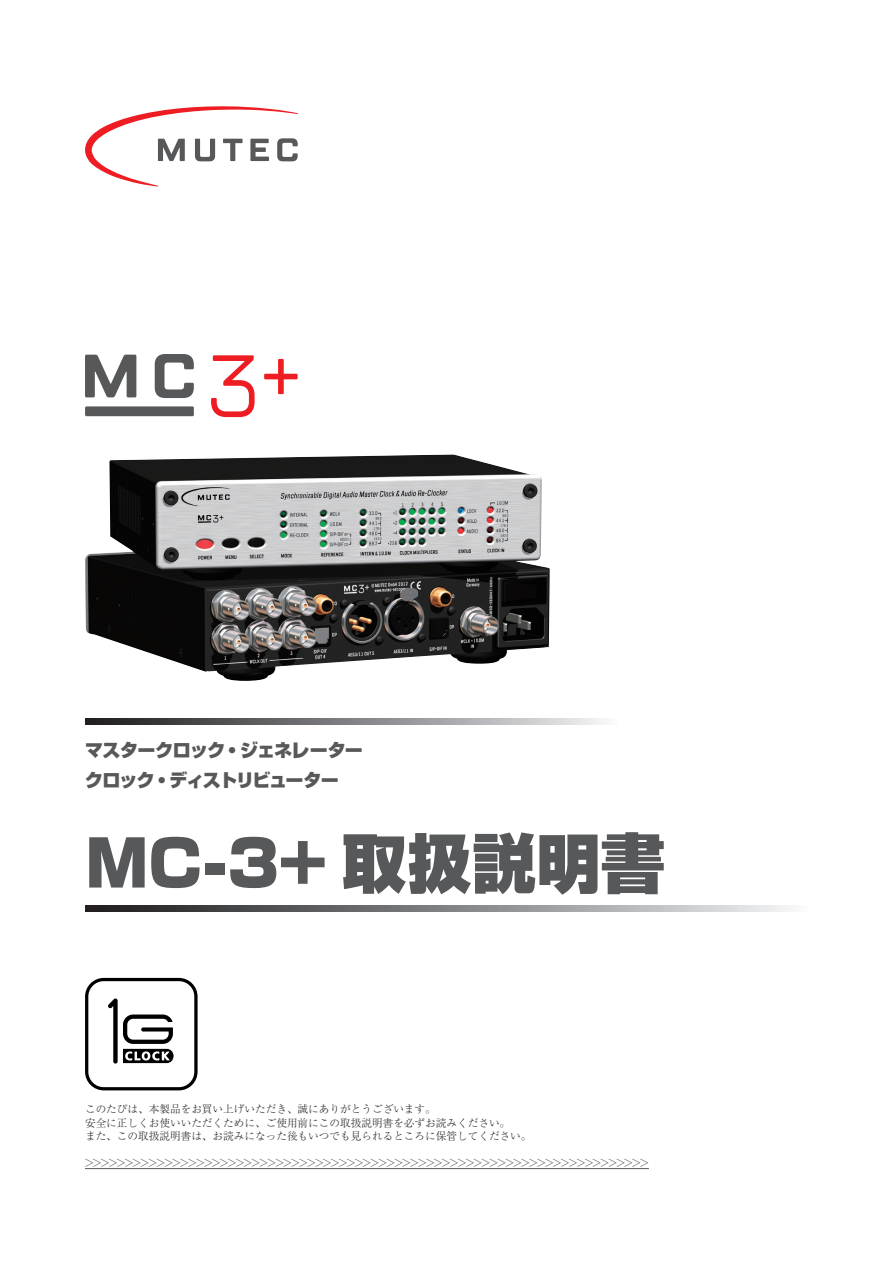
<style>
.page{position:relative;width:893px;height:1263px;background:#fff}
.page>*{position:absolute;margin:0;border:0;box-sizing:border-box;transform-origin:0 0}
.t1{font:900 63.75px "Shin Go Pro";letter-spacing:.01em;color:#57585a}
.t2{font:900 18px/29.7px "Shin Go Pro";letter-spacing:-.05em;color:#57585a}
.t3{font:300 10.65px/13.8px "Ryumin Pro";color:#231f20}
.t4{font:300 10.65px "Shin Go Pro";color:#57585a}
</style>
<div class="page">
<hr style="left:85px;top:1168px;width:564px;height:1px;background:#57585a">
<svg style="left:85px;top:905px;width:704px;height:6px;background:#818183"></svg>
<svg style="left:211px;top:355px;width:44px;height:62px"></svg>
<svg style="left:264px;top:359px;width:34px;height:35px"></svg>
<svg style="left:85px;top:355px;width:51px;height:42px"></svg>
<svg style="left:155px;top:354px;width:39px;height:44px"></svg>
<div style="left:85px;top:406px;width:109px;height:10px;background:#57585a;border-radius:2px"></div>
<svg style="left:85px;top:718px;width:519px;height:6px;background:#818183"></svg>
<img style="left:85px;top:454px;width:465px;height:227px">
<svg style="left:85px;top:978px;width:113px;height:112px"></svg>
<svg style="left:85px;top:106px;width:213px;height:80px"></svg>
<h2 class="t2" style="left:85px;top:734px;width:279px">マスタークロック・ジェネレータークロック・ディストリビューター</h2>
<h1 class="t1" style="left:85px;top:813px;width:581px">MC-3+ 取扱説明書</h1>
<p class="t3" style="left:85px;top:1101px;width:448px">このたびは、本製品をお買い上げいただき、誠にありがとうございます。<br>安全に正しくお使いいただくために、ご使用前にこの取扱説明書を必ずお読みください。<br>また、この取扱説明書は、お読みになった後もいつでも見られるところに保管してください。</p>
<p class="t4" style="left:85px;top:1154px;width:565px">&gt;&gt;&gt;&gt;&gt;&gt;&gt;&gt;&gt;&gt;&gt;&gt;&gt;&gt;&gt;&gt;&gt;&gt;&gt;&gt;&gt;&gt;&gt;&gt;&gt;&gt;&gt;&gt;&gt;&gt;&gt;&gt;&gt;&gt;&gt;&gt;&gt;&gt;&gt;&gt;&gt;&gt;&gt;&gt;&gt;&gt;&gt;&gt;&gt;&gt;&gt;&gt;&gt;&gt;&gt;&gt;&gt;&gt;&gt;&gt;&gt;&gt;&gt;&gt;&gt;&gt;&gt;&gt;&gt;&gt;&gt;</p>
</div>
